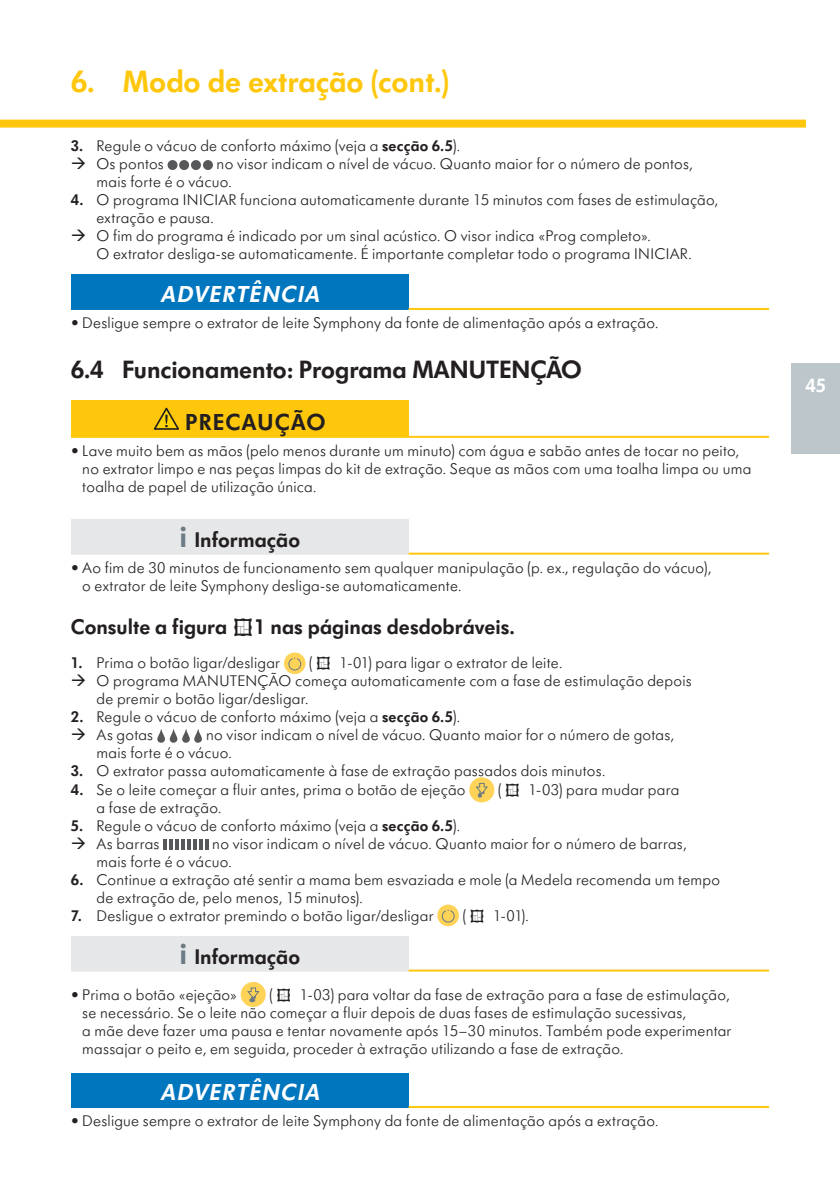
<style>
.page{position:relative;width:840px;height:1191px;background:#fff}
.page>*{position:absolute;margin:0;border:0;box-sizing:border-box;transform-origin:0 0}
.t1{font:600 32px "Futura SB Medela";color:#fec70c}
.t2{font:600 26px "Futura SB Medela";color:#231f20}
.t3{font:italic 600 24px "Futura SB Medela";color:#fff}
.t4{font:600 24px "Futura SB Medela";letter-spacing:.055em;color:#231f20}
.t5{font:600 22px "Futura SB Medela";color:#231f20}
.t6{font:600 20px "Futura SB Medela";color:#fff}
.t7{font:300 16px/18px "Futura SB Medela";letter-spacing:.015em;color:#231f20}
.s1{font-weight:600}
.s2{font-size:32px;color:#6b7a83}
</style>
<div class="page">
<div style="left:0;top:120px;width:805px;height:8px;background:#fec70c"></div>
<div style="left:791px;top:363px;width:48px;height:91px;background:#bcc6cb"></div>
<div style="left:167px;top:160px;width:10px;height:10px;background:#57585a;border-radius:50%"></div>
<div style="left:179px;top:160px;width:10px;height:10px;background:#57585a;border-radius:50%"></div>
<div style="left:191px;top:160px;width:10px;height:10px;background:#57585a;border-radius:50%"></div>
<div style="left:203px;top:160px;width:10px;height:10px;background:#57585a;border-radius:50%"></div>
<div style="left:71px;top:275px;width:337px;height:34px;background:#0076be"></div>
<hr style="left:71px;top:308px;width:337px;height:2px;background:#0076be">
<hr style="left:408px;top:308px;width:360px;height:2px;background:#fec70c">
<div style="left:71px;top:400px;width:337px;height:37px;background:#fec70c"></div>
<hr style="left:71px;top:436px;width:337px;height:2px;background:#fec70c">
<hr style="left:408px;top:436px;width:360px;height:2px;background:#fec70c">
<svg style="left:153px;top:407px;width:26px;height:23px"></svg>
<div style="left:71px;top:519px;width:337px;height:34px;background:#e6e7e9"></div>
<hr style="left:71px;top:552px;width:337px;height:2px;background:#e6e7e9">
<hr style="left:408px;top:552px;width:360px;height:2px;background:#fec70c">
<div style="left:284px;top:652px;width:21px;height:22px;background:#fed357;border-radius:50%"></div>
<div style="left:288px;top:657px;width:13px;height:13px;border:1px solid #6b7a83;border-radius:50%"></div>
<svg style="left:292px;top:657px;width:6px;height:3px"></svg>
<svg style="left:157px;top:729px;width:8px;height:13px"></svg>
<svg style="left:169px;top:729px;width:9px;height:13px"></svg>
<svg style="left:182px;top:729px;width:8px;height:13px"></svg>
<svg style="left:194px;top:729px;width:8px;height:13px"></svg>
<div style="left:469px;top:777px;width:25px;height:25px;background:#fed357;border-radius:50%"></div>
<svg style="left:475px;top:783px;width:13px;height:14px"></svg>
<hr style="left:163px;top:839px;width:4px;height:11px;background:#57585a">
<hr style="left:169px;top:839px;width:4px;height:11px;background:#57585a">
<hr style="left:175px;top:839px;width:4px;height:11px;background:#57585a">
<svg style="left:181px;top:839px;width:27px;height:11px"></svg>
<svg style="left:437px;top:904px;width:21px;height:22px"></svg>
<div style="left:441px;top:909px;width:13px;height:13px;border:1px solid #6b7a83;border-radius:50%"></div>
<svg style="left:445px;top:908px;width:6px;height:4px"></svg>
<div style="left:71px;top:936px;width:337px;height:34px;background:#e6e7e9"></div>
<hr style="left:71px;top:969px;width:337px;height:2px;background:#e6e7e9">
<hr style="left:408px;top:969px;width:360px;height:2px;background:#fec70c">
<div style="left:240px;top:982px;width:26px;height:25px;background:#fed357;border-radius:50%"></div>
<svg style="left:247px;top:987px;width:12px;height:15px"></svg>
<div style="left:71px;top:1073px;width:337px;height:34px;background:#0076be"></div>
<hr style="left:71px;top:1106px;width:337px;height:2px;background:#0076be">
<hr style="left:408px;top:1106px;width:360px;height:2px;background:#fec70c">
<h1 class="t1" style="left:71px;top:62px;width:379px">6. Modo de extração (cont.)</h1>
<p class="t7" style="left:96px;top:136px;width:365px;text-indent:-26px"><span class="s1">3.</span> Regule o vácuo de conforto máximo (veja a <span class="s1">secção 6.5</span>).<br>Os pontos</p>
<p class="t7" style="left:96px;top:154px;width:597px;text-indent:120px">no visor indicam o nível de vácuo. Quanto maior for o número de pontos, mais forte é o vácuo.</p>
<p class="t7" style="left:96px;top:190px;width:623px;text-indent:-26px"><span class="s1">4.</span> O programa INICIAR funciona automaticamente durante 15 minutos com fases de estimulação, extração e pausa.<br>O fim do programa é indicado por um sinal acústico. O visor indica «Prog completo».<br>O extrator desliga-se automaticamente. É importante completar todo o programa INICIAR.</p>
<h3 class="t3" style="left:160px;top:280px;width:165px">ADVERTÊNCIA</h3>
<p class="t7" style="left:71px;top:314px;width:588px">• Desligue sempre o extrator de leite Symphony da fonte de alimentação após a extração.</p>
<h2 class="t2" style="left:71px;top:353px;width:512px">6.4 Funcionamento: Programa MANUTENÇÃO</h2>
<h3 class="t4" style="left:185px;top:408px;width:141px">PRECAUÇÃO</h3>
<p class="t7" style="left:82px;top:442px;width:670px;text-indent:-11px">• Lave muito bem as mãos (pelo menos durante um minuto) com água e sabão antes de tocar no peito, no extrator limpo e nas peças limpas do kit de extração. Seque as mãos com uma toalha limpa ou uma toalha de papel de utilização única.</p>
<h3 class="t5" style="left:179px;top:526px;width:122px"><span class="s2">i</span> Informação</h3>
<p class="t7" style="left:82px;top:558px;width:630px;text-indent:-11px">• Ao fim de 30 minutos de funcionamento sem qualquer manipulação (p. ex., regulação do vácuo), o extrator de leite Symphony desliga-se automaticamente.</p>
<h3 class="t5" style="left:71px;top:614px;width:445px">Consulte a figura 1 nas páginas desdobráveis.</h3>
<p class="t7" style="left:71px;top:654px;width:211px"><span class="s1">1.</span> Prima o botão ligar/desligar</p>
<p class="t7" style="left:309px;top:654px;width:5px">(</p>
<p class="t7" style="left:96px;top:654px;width:596px;text-indent:243px">1-01) para ligar o extrator de leite.<br>O programa MANUTENÇÃO começa automaticamente com a fase de estimulação depois de premir o botão ligar/desligar.</p>
<p class="t7" style="left:96px;top:708px;width:365px;text-indent:-26px"><span class="s1">2.</span> Regule o vácuo de conforto máximo (veja a <span class="s1">secção 6.5</span>).<br>As gotas</p>
<p class="t7" style="left:96px;top:726px;width:579px;text-indent:109px">no visor indicam o nível de vácuo. Quanto maior for o número de gotas, mais forte é o vácuo.</p>
<p class="t7" style="left:71px;top:762px;width:535px"><span class="s1">3.</span> O extrator passa automaticamente à fase de extração passados dois minutos.</p>
<p class="t7" style="left:71px;top:780px;width:396px"><span class="s1">4.</span> Se o leite começar a fluir antes, prima o botão de ejeção</p>
<p class="t7" style="left:497px;top:780px;width:5px">(</p>
<p class="t7" style="left:528px;top:780px;width:152px">1-03) para mudar para</p>
<p class="t7" style="left:96px;top:798px;width:126px">a fase de extração.</p>
<p class="t7" style="left:96px;top:816px;width:365px;text-indent:-25px"><span class="s1">5.</span> Regule o vácuo de conforto máximo (veja a <span class="s1">secção 6.5</span>).<br>As barras</p>
<p class="t7" style="left:96px;top:834px;width:591px;text-indent:116px">no visor indicam o nível de vácuo. Quanto maior for o número de barras, mais forte é o vácuo.</p>
<p class="t7" style="left:96px;top:870px;width:625px;text-indent:-26px"><span class="s1">6.</span> Continue a extração até sentir a mama bem esvaziada e mole (a Medela recomenda um tempo de extração de, pelo menos, 15 minutos).</p>
<p class="t7" style="left:71px;top:906px;width:364px"><span class="s1">7.</span> Desligue o extrator premindo o botão ligar/desligar</p>
<p class="t7" style="left:462px;top:906px;width:5px">(</p>
<p class="t7" style="left:492px;top:906px;width:37px">1-01).</p>
<h3 class="t5" style="left:179px;top:943px;width:122px"><span class="s2">i</span> Informação</h3>
<p class="t7" style="left:71px;top:985px;width:167px">• Prima o botão «ejeção»</p>
<p class="t7" style="left:269px;top:985px;width:5px">(</p>
<p class="t7" style="left:82px;top:985px;width:650px;text-indent:217px">1-03) para voltar da fase de extração para a fase de estimulação, se necessário. Se o leite não começar a fluir depois de duas fases de estimulação sucessivas,<br>a mãe deve fazer uma pausa e tentar novamente após 15–30 minutos. Também pode experimentar massajar o peito e, em seguida, proceder à extração utilizando a fase de extração.</p>
<h3 class="t3" style="left:160px;top:1078px;width:165px">ADVERTÊNCIA</h3>
<p class="t7" style="left:71px;top:1112px;width:588px">• Desligue sempre o extrator de leite Symphony da fonte de alimentação após a extração.</p>
<p class="t6" style="left:805px;top:374px;width:22px">45</p>
</div>
